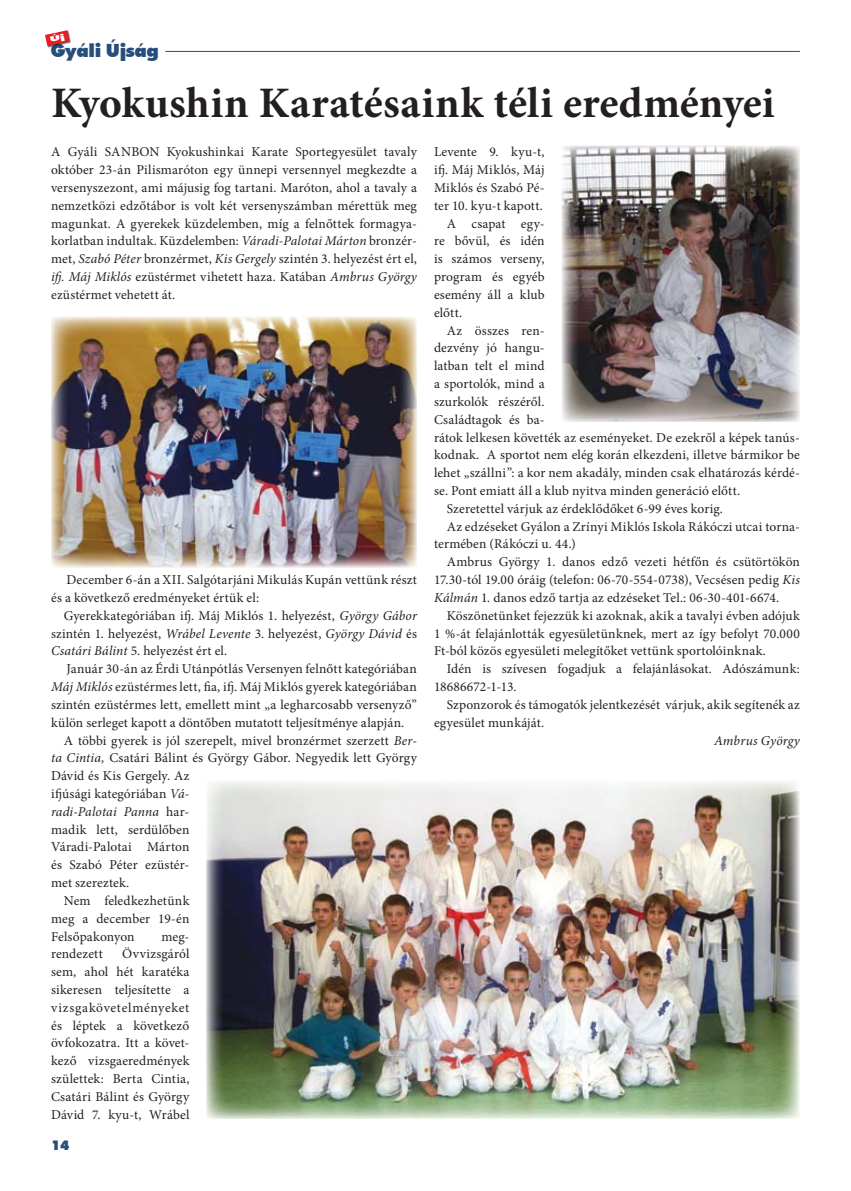
<style>
.page{position:relative;width:851px;height:1191px;background:#fff}
.page>*{position:absolute;margin:0;border:0;box-sizing:border-box;transform-origin:0 0}
.t1{font:700 43.5px "Minion Pro";letter-spacing:.005em;color:#231f20}
.t2{font:900 18.15px "Futura BT";letter-spacing:-.02em;color:#274e7a}
.t3{font:13.5px/17.9px "Minion Pro";letter-spacing:.01em;color:#231f20;text-align:justify}
.t4{font:italic 13.5px "Minion Pro";letter-spacing:.01em;color:#231f20}
.t5{font:900 13.5px "Futura BT";color:#274e7a}
.s1{font-style:italic}
.s2{font-style:normal}
</style>
<div class="page">
<hr style="left:166px;top:51px;width:633px;height:1px;background:#274e7a">
<img style="left:206px;top:781px;width:593px;height:337px">
<img style="left:561px;top:146px;width:238px;height:276px">
<img style="left:51px;top:317px;width:366px;height:250px">
<svg style="left:45px;top:30px;width:26px;height:18px"></svg>
<h2 class="t2" style="left:50px;top:39px;width:110px">Gyáli Újság</h2>
<h1 class="t1" style="left:51px;top:72px;width:724px">Kyokushin Karatésaink téli eredményei</h1>
<p class="t3" style="left:51px;top:143px;width:367px">A Gyáli SANBON Kyokushinkai Karate Sportegyesület tavaly október 23-án Pilismaróton egy ünnepi versennyel megkezdte a versenyszezont, ami májusig fog tartani. Maróton, ahol a tavaly a nemzetközi edzőtábor is volt két versenyszámban mérettük meg magunkat. A gyerekek küzdelemben, míg a felnőttek formagya&shy;korlatban indultak. Küzdelemben: <span class="s1">Váradi-Palotai Márton</span> bronzér&shy;met, <span class="s1">Szabó Péter</span> bronzérmet, <span class="s1">Kis Gergely</span> szintén 3. helyezést ért el, <span class="s1">ifj. Máj Miklós</span> ezüstérmet vihetett haza. Katában <span class="s1">Ambrus György </span>ezüstérmet vehetett át.</p>
<p class="t3" style="left:434px;top:143px;width:112px">Levente 9. kyu-t,</p>
<p class="t3" style="left:434px;top:161px;width:112px">ifj. Máj Miklós, Máj</p>
<p class="t3" style="left:434px;top:179px;width:112px">Miklós és Szabó Pé-</p>
<p class="t3" style="left:434px;top:197px;width:110px">ter 10. kyu-t kapott.</p>
<p class="t3" style="left:446px;top:214px;width:99px">A csapat egy-</p>
<p class="t3" style="left:434px;top:232px;width:112px">re bővül, és idén</p>
<p class="t3" style="left:434px;top:250px;width:112px">is számos verseny,</p>
<p class="t3" style="left:434px;top:268px;width:112px">program és egyéb</p>
<p class="t3" style="left:434px;top:286px;width:112px">esemény áll a klub</p>
<p class="t3" style="left:434px;top:303px;width:30px">előtt.</p>
<p class="t3" style="left:446px;top:321px;width:99px">Az összes ren-</p>
<p class="t3" style="left:434px;top:339px;width:112px">dezvény jó hangu-</p>
<p class="t3" style="left:434px;top:357px;width:112px">latban telt el mind</p>
<p class="t3" style="left:434px;top:375px;width:112px">a sportolók, mind a</p>
<p class="t3" style="left:434px;top:393px;width:112px">szurkolók részéről.</p>
<p class="t3" style="left:434px;top:410px;width:112px">Családtagok és ba-</p>
<p class="t3" style="left:434px;top:428px;width:367px">rátok lelkesen követték az eseményeket. De ezekről a képek tanús-</p>
<p class="t3" style="left:434px;top:446px;width:367px">kodnak. A sportot nem elég korán elkezdeni, illetve bármikor be</p>
<p class="t3" style="left:434px;top:464px;width:367px">lehet „szállni”: a kor nem akadály, minden csak elhatározás kérdé-</p>
<p class="t3" style="left:434px;top:482px;width:307px">se. Pont emiatt áll a klub nyitva minden generáció előtt.</p>
<p class="t3" style="left:446px;top:499px;width:278px">Szeretettel várjuk az érdeklődőket 6-99 éves korig.</p>
<p class="t3" style="left:446px;top:517px;width:354px">Az edzéseket Gyálon a Zrínyi Miklós Iskola Rákóczi utcai torna-</p>
<p class="t3" style="left:434px;top:535px;width:143px">termében (Rákóczi u. 44.)</p>
<p class="t3" style="left:446px;top:553px;width:354px">Ambrus György 1. danos edző vezeti hétfőn és csütörtökön</p>
<p class="t3" style="left:434px;top:571px;width:367px">17.30-tól 19.00 óráig (telefon: 06-70-554-0738), Vecsésen pedig <span class="s1">Kis</span></p>
<p class="t3" style="left:434px;top:589px;width:346px"><span class="s1">Kálmán</span> 1. danos edző tartja az edzéseket Tel.: 06-30-401-6674.</p>
<p class="t3" style="left:446px;top:606px;width:354px">Köszönetünket fejezzük ki azoknak, akik a tavalyi évben adójuk</p>
<p class="t3" style="left:434px;top:624px;width:367px">1 %-át felajánlották egyesületünknek, mert az így befolyt 70.000</p>
<p class="t3" style="left:434px;top:642px;width:333px">Ft-ból közös egyesületi melegítőket vettünk sportolóinknak.</p>
<p class="t3" style="left:446px;top:660px;width:354px">Idén is szívesen fogadjuk a felajánlásokat. Adószámunk:</p>
<p class="t3" style="left:434px;top:678px;width:84px">18686672-1-13.</p>
<p class="t3" style="left:446px;top:695px;width:354px">Szponzorok és támogatók jelentkezését várjuk, akik segítenék az</p>
<p class="t3" style="left:434px;top:713px;width:112px">egyesület munkáját.</p>
<p class="t4" style="left:713px;top:731px;width:87px">Ambrus György</p>
<p class="t3" style="left:51px;top:571px;width:367px;text-indent:15px">December 6-án a XII. Salgótarjáni Mikulás Kupán vettünk részt és a következő eredményeket értük el:</p>
<p class="t3" style="left:51px;top:606px;width:367px;text-indent:13px">Gyerekkategóriában ifj. Máj Miklós 1. helyezést, <span class="s1">György Gábor </span>szintén 1. helyezést, <span class="s1">Wrábel Levente</span> 3. helyezést, <span class="s1">György Dávid</span> és <span class="s1">Csatári Bálint</span> 5. helyezést ért el.</p>
<p class="t3" style="left:66px;top:660px;width:352px">Január 30-án az Érdi Utánpótlás Versenyen felnőtt kategóriában</p>
<p class="t3" style="left:51px;top:678px;width:367px"><span class="s1">Máj Miklós</span> ezüstérmes lett, fia, ifj. Máj Miklós gyerek kategóriában</p>
<p class="t3" style="left:51px;top:695px;width:367px">szintén ezüstérmes lett, emellett mint „a legharcosabb versenyző”</p>
<p class="t3" style="left:51px;top:713px;width:355px">külön serleget kapott a döntőben mutatott teljesítménye alapján.</p>
<p class="t3" style="left:64px;top:731px;width:354px">A többi gyerek is jól szerepelt, mivel bronzérmet szerzett <span class="s1">Ber-</span></p>
<p class="t3" style="left:51px;top:749px;width:367px"><span class="s1">ta Cintia,</span> Csatári Bálint és György Gábor. Negyedik lett György</p>
<p class="t3" style="left:51px;top:767px;width:140px">Dávid és Kis Gergely. Az</p>
<p class="t3" style="left:51px;top:784px;width:140px">ifjúsági kategóriában <span class="s1">Vá-</span></p>
<p class="t4" style="left:51px;top:802px;width:140px">radi-Palotai Panna <span class="s2">har-</span></p>
<p class="t3" style="left:51px;top:820px;width:140px">madik lett, serdülőben</p>
<p class="t3" style="left:51px;top:838px;width:140px">Váradi-Palotai Márton</p>
<p class="t3" style="left:51px;top:856px;width:140px">és Szabó Péter ezüstér-</p>
<p class="t3" style="left:51px;top:874px;width:80px">met szereztek.</p>
<p class="t3" style="left:64px;top:891px;width:127px">Nem feledkezhetünk</p>
<p class="t3" style="left:51px;top:909px;width:140px">meg a december 19-én</p>
<p class="t3" style="left:51px;top:927px;width:85px">Felsőpakonyon</p>
<p class="t3" style="left:161px;top:927px;width:29px">meg-</p>
<p class="t3" style="left:51px;top:945px;width:53px">rendezett</p>
<p class="t3" style="left:51px;top:945px;width:140px;text-indent:71px">Övvizsgáról sem, ahol hét karatéka sikeresen teljesítette a vizsgakövetelményeket és léptek a következő övfokozatra. Itt a követ&shy;kező vizsgaeredmények születtek: Berta Cintia, Csatári Bálint és György Dávid 7. kyu-t, Wrábel</p>
<p class="t5" style="left:51px;top:1137px;width:19px">14</p>
</div>
